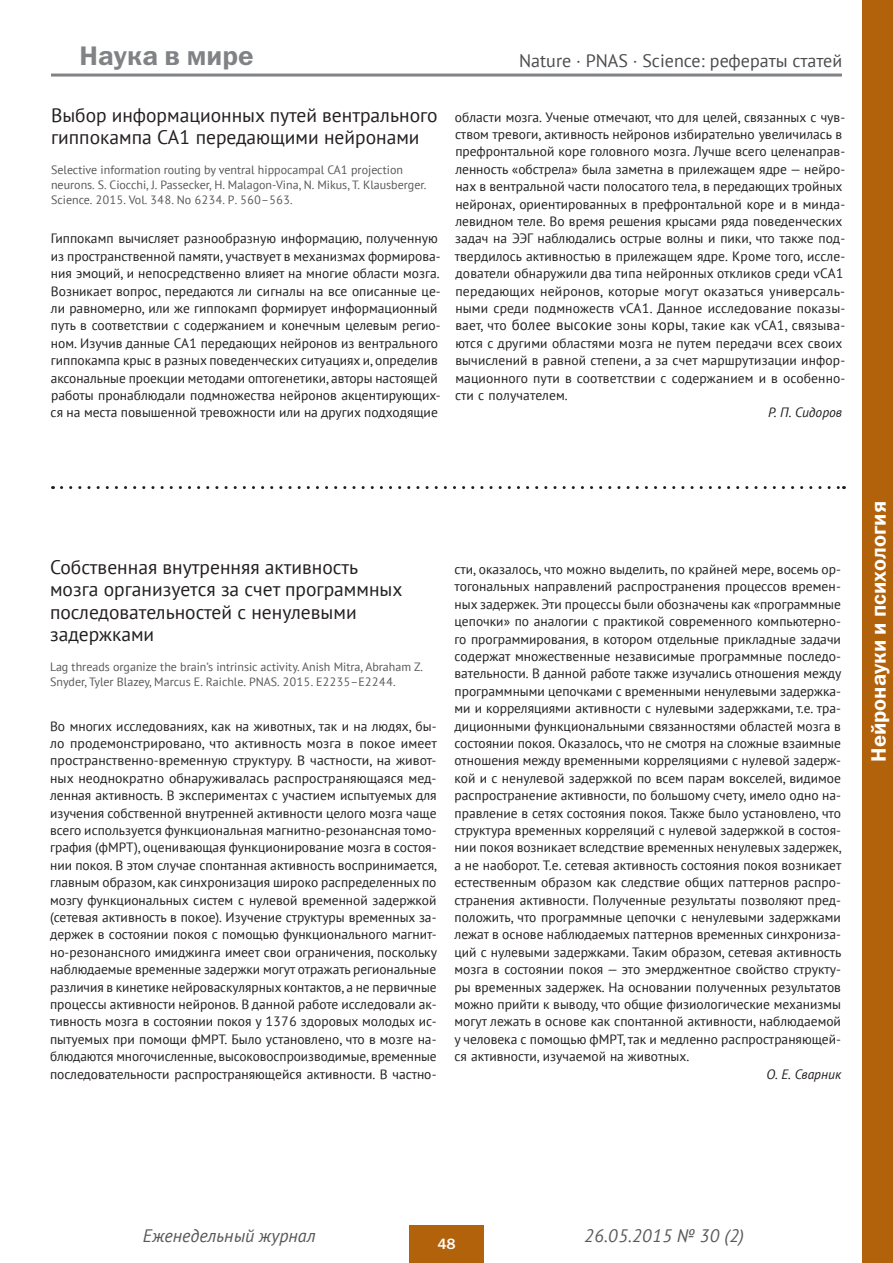
<style>
.page{position:relative;width:893px;height:1263px;background:#fff}
.page>*{position:absolute;margin:0;border:0;box-sizing:border-box;transform-origin:0 0}
.t1{font:27px "Franklin Gothic Demi C";color:#808285}
.t2{font:21px "Franklin Gothic Demi C";color:#fff}
._5-zag{font:19.5px/22.5px "PT Sans";color:#231f20}
.t3{font:italic 18px "PT Sans";color:#57585a}
.t4{font:18px "PT Sans";color:#4b4c4d}
.t5{font:15px "Franklin Gothic Medium C";color:#fff}
._5-text{font:13.5px/17.4px "PT Sans";color:#231f20}
._5-text-2{font:italic 13.5px "PT Sans";color:#231f20}
._5-publikasiya{font:12px/15px "PT Sans";color:#57585a}
.s1{font-size:15px}
</style>
<div class="page">
<div style="left:409px;top:1226px;width:75px;height:37px;background:#b3620c"></div>
<div style="left:862px;top:0;width:30px;height:1263px;background:#b3620c"></div>
<hr style="left:51px;top:74px;width:791px;height:3px;background:#808285">
<svg style="left:62px;top:486px;width:782px;height:3px"></svg>
<h1 class="t1" style="left:80px;top:40px;width:176px">Наука в мире</h1>
<h3 class="t4" style="left:519px;top:49px;width:325px">Nature · PNAS · Science: рефераты статей</h3>
<p class="_5-zag" style="left:51px;top:103px;width:388px">Выбор информационных путей вентрального гиппокампа СА1 передающими нейронами</p>
<p class="_5-publikasiya" style="left:51px;top:162px;width:377px">Selective information routing by ventral hippocampal CA1 projection neurons. S. Ciocchi, J. Passecker, H. Malagon-Vina, N. Mikus, T. Klausberger.<br>Science. 2015. Vol. 348. No 6234. P. 560–563.</p>
<p class="_5-text" style="left:51px;top:230px;width:392px">Гиппокамп вычисляет разнообразную информацию, полученную из пространственной памяти, участвует в механизмах формирова&shy;ния эмоций, и непосредственно влияет на многие области мозга.<br>Возникает вопрос, передаются ли сигналы на все описанные це&shy;ли равномерно, или же гиппокамп формирует информационный путь в соответствии с содержанием и конечным целевым регио&shy;ном. Изучив данные СА1 передающих нейронов из вентрального гиппокампа крыс в разных поведенческих ситуациях и, определив аксональные проекции методами оптогенетики, авторы настоящей работы пронаблюдали подмножества нейронов акцентирующих&shy;ся на места повышенной тревожности или на других подходящие</p>
<p class="_5-text" style="left:455px;top:108px;width:392px">области мозга. Ученые отмечают, что для целей, связанных с чув&shy;ством тревоги, активность нейронов избирательно увеличилась в префронтальной коре головного мозга. Лучше всего целенаправ&shy;ленность «обстрела» была заметна в прилежащем ядре — нейро&shy;нах в вентральной части полосатого тела, в передающих тройных нейронах, ориентированных в префронтальной коре и в минда&shy;левидном теле. Во время решения крысами ряда поведенческих задач на ЭЭГ наблюдались острые волны и пики, что также под&shy;твердилось активностью в прилежащем ядре. Кроме того, иссле&shy;дователи обнаружили два типа нейронных откликов среди vCA1 передающих нейронов, которые могут оказаться универсаль&shy;ными среди подмножеств vCA1. Данное исследование показы&shy;вает, что <span class="s1">более высокие</span> зоны <span class="s1">коры</span>, такие как vCA1, связыва&shy;ются с другими областями мозга не путем передачи всех своих вычислений в равной степени, а за счет маршрутизации инфор&shy;мационного пути в соответствии с содержанием и в особенно&shy;сти с получателем.</p>
<p class="_5-text-2" style="left:768px;top:404px;width:75px">Р. П. Сидоров</p>
<p class="_5-zag" style="left:50px;top:555px;width:354px">Собственная внутренняя активность мозга организуется за счет программных последовательностей с ненулевыми задержками</p>
<p class="_5-publikasiya" style="left:50px;top:659px;width:375px">Lag threads organize the brain’s intrinsic activity. Anish Mitra, Abraham Z.<br>Snyder, Tyler Blazey, Marcus E. Raichle. PNAS. 2015. E2235–E2244.</p>
<p class="_5-text" style="left:50px;top:717px;width:388px;text-align:justify">Во многих исследованиях, как на животных, так и на людях, бы&shy;ло продемонстрировано, что активность мозга в покое имеет пространственно-временную структуру. В частности, на живот&shy;ных неоднократно обнаруживалась распространяющаяся мед&shy;ленная активность. В экспериментах с участием испытуемых для изучения собственной внутренней активности целого мозга чаще всего используется функциональная магнитно-резонансная томо&shy;графия (фМРТ), оценивающая функционирование мозга в состоя&shy;нии покоя. В этом случае спонтанная активность воспринимается, главным образом, как синхронизация широко распределенных по мозгу функциональных систем с нулевой временной задержкой (сетевая активность в покое). Изучение структуры временных за&shy;держек в состоянии покоя с помощью функционального магнит&shy;но-резонансного имиджинга имеет свои ограничения, поскольку наблюдаемые временные задержки могут отражать региональные различия в кинетике нейроваскулярных контактов, а не первичные процессы активности нейронов. В данной работе исследовали ак&shy;тивность мозга в состоянии покоя у 1376 здоровых молодых ис&shy;пытуемых при помощи фМРТ. Было установлено, что в мозге на&shy;блюдаются многочисленные, высоковоспроизводимые, временные последовательности распространяющейся активности. В частно-</p>
<p class="_5-text" style="left:454px;top:560px;width:388px;text-align:justify">сти, оказалось, что можно выделить, по крайней мере, восемь ор&shy;тогональных направлений распространения процессов времен&shy;ных задержек. Эти процессы были обозначены как «программные цепочки» по аналогии с практикой современного компьютерно&shy;го программирования, в котором отдельные прикладные задачи содержат множественные независимые программные последо&shy;вательности. В данной работе также изучались отношения между программными цепочками с временными ненулевыми задержка&shy;ми и корреляциями активности с нулевыми задержками, т.е. тра&shy;диционными функциональными связанностями областей мозга в состоянии покоя. Оказалось, что не смотря на сложные взаимные отношения между временными корреляциями с нулевой задерж&shy;кой и с ненулевой задержкой по всем парам вокселей, видимое распространение активности, по большому счету, имело одно на&shy;правление в сетях состояния покоя. Также было установлено, что структура временных корреляций с нулевой задержкой в состоя&shy;нии покоя возникает вследствие временных ненулевых задержек, а не наоборот. Т.е. сетевая активность состояния покоя возникает естественным образом как следствие общих паттернов распро&shy;странения активности. Полученные результаты позволяют пред&shy;положить, что программные цепочки с ненулевыми задержками лежат в основе наблюдаемых паттернов временных синхрониза&shy;ций с нулевыми задержками. Таким образом, сетевая активность мозга в состоянии покоя — это эмерджентное свойство структу&shy;ры временных задержек. На основании полученных результатов можно прийти к выводу, что общие физиологические механизмы могут лежать в основе как спонтанной активности, наблюдаемой у человека с помощью фМРТ, так и медленно распространяющей&shy;ся активности, изучаемой на животных.</p>
<p class="_5-text-2" style="left:767px;top:1065px;width:76px">О. Е. Сварник</p>
<h2 class="t2" style="left:867px;top:762px;width:262px;rotate:-90deg">Нейронауки и психология</h2>
<h3 class="t3" style="left:143px;top:1224px;width:174px">Еженедельный журнал</h3>
<h3 class="t3" style="left:584px;top:1224px;width:162px">26.05.2015 № 30 (2)</h3>
<p class="t5" style="left:437px;top:1235px;width:20px">48</p>
</div>
